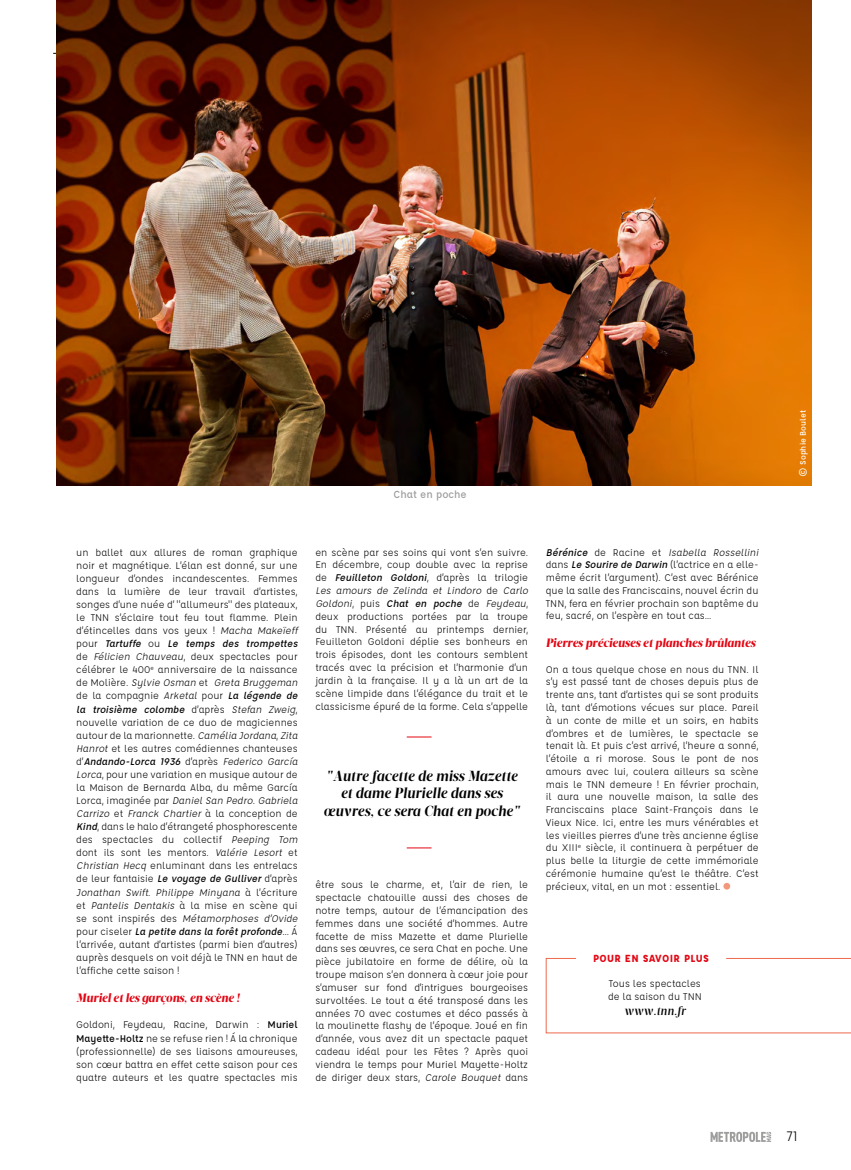
<style>
.page{position:relative;width:851px;height:1170px;background:#fff}
.page>*{position:absolute;margin:0;border:0;box-sizing:border-box;transform-origin:0 0}
.t1{font:italic 700 15px/17.5px "Velino Display";color:#000;text-align:center}
.t2{font:15px "Affogato";color:#000}
.t3{font:italic 900 12.5px "Velino Display";letter-spacing:-.01em;color:#e30613}
.t4{font:italic 500 12.5px "Velino Display";color:#000}
.t5{font:700 11.25px "Affogato";letter-spacing:.03em;color:#e30613}
.t6{font:500 11.25px "Affogato";color:#9d9d9c}
.t7{font:10.62px/13px "Affogato";color:#000}
.t8{font:500 8.75px "Affogato";color:#fff}
.s1{font-style:italic}
.s2{font-weight:500;font-style:italic}
.s3{font-weight:500}
</style>
<div class="page">
<svg style="left:710px;top:1131px;width:61px;height:10px"></svg>
<hr style="left:53px;top:53px;width:744px;height:1px;background:#000">
<div style="left:723px;top:882px;width:7px;height:7px;background:#f3997b;border-radius:50%"></div>
<svg style="left:545px;top:958px;width:305px;height:75px"></svg>
<svg style="left:406px;top:847px;width:25px;height:1px"></svg>
<svg style="left:406px;top:736px;width:25px;height:1px"></svg>
<img style="left:57px;top:0;width:754px;height:485px">
<p class="t6" style="left:393px;top:487px;width:75px">Chat en poche</p>
<p class="t7" style="left:76px;top:545px;width:225px">un ballet aux allures de roman graphique noir et magnétique. L’élan est donné, sur une longueur d’ondes incandescentes. Femmes dans la lumière de leur travail d’artistes, songes d’une nuée d’ «allumeurs» des plateaux, le TNN s’éclaire tout feu tout flamme. Plein d’étincelles dans vos yeux ! <span class="s1">Macha Makeïeff </span>p o u r <span class="s2">Tartuffe</span> o u <span class="s2">Le temps des trompettes </span>de <span class="s1">Félicien Chauveau</span>, deux spectacles pour célébrer le 400<sup>e</sup> anniversaire de la naissance d e M o l i è r e . <span class="s1">Sylvie Osman</span> e t <span class="s1">Greta Bruggeman </span>d e l a c o m p ag n i e <span class="s1">Arketal</span> p o u r <span class="s2">La légende de la troisième colombe</span> d ’ a p r è s <span class="s1">Stefan Zweig</span>, nouvelle variation de ce duo de magiciennes autour de la marionnette. <span class="s1">Camélia Jordana</span>, <span class="s1">Zita Hanrot</span> et les autres comédiennes chanteuses d ’ <span class="s2">Andando-Lorca 1936</span> d ’ a p r è s <span class="s1">Federico García Lorca</span>, pour une variation en musique autour de la Maison de Bernarda Alba, du même García Lo rc a, i m ag i n é e p a r <span class="s1">DanielSan Pedro</span>. <span class="s1">Gabriela Carrizo</span> e t <span class="s1">Franck Chartier</span> à l a c o n c e p t i o n d e <span class="s2">Kind</span>, dans le halo d’étrangeté phosphorescente des spectacles du collectif <span class="s1">Peeping Tom </span>dont ils sont les mentors. <span class="s1">Valérie Lesort</span> et <span class="s1">Christian Hecq</span> enluminant dans les entrelacs de leur fantaisie <span class="s2">Le voyage de Gulliver</span> d’après <span class="s1">Jonathan Swift</span>. <span class="s1">Philippe Minyana</span> à l’é c r i t u r e e t <span class="s1">Pantelis Dentakis</span> à la m i s e e n s c è n e q u i s e s o n t i n s p i ré s d e s <span class="s1">Métamorphoses d’Ovide </span>p o u r c i s e l e r <span class="s2">La petite dans la forêtprofonde</span>… Á l’arrivée, autant d’artistes (parmi bien d’autres) auprès desquels on voit déjà le TNN en haut de l’affiche cette saison !</p>
<p class="t3" style="left:76px;top:990px;width:165px">Muriel et les garçons, en scène !</p>
<p class="t7" style="left:76px;top:1018px;width:223px;text-align:justify">Goldoni, Feydeau, Racine, Darwin : <span class="s3">Muriel Mayette-Holtz</span> ne se refuse rien ! Á la chronique (professionnelle) de ses liaisons amoureuses, son cœur battra en effet cette saison pour ces quatre auteurs et les quatre spectacles mis</p>
<p class="t7" style="left:315px;top:545px;width:216px">en scène par ses soins qui vont s’en suivre.<br>En décembre, coup double avec la reprise d e <span class="s2">Feuilleton Goldoni</span>, d ’a p rè s la t r i lo g i e <span class="s1">Les amours de Zelinda et Lindoro</span> d e <span class="s1">Carlo Goldoni</span>, p u i s <span class="s2">Chat en poche</span> d e <span class="s1">Feydeau</span>, deux productions portées par la troupe du TNN. Présenté au printemps dernier, Feuilleton Goldoni déplie ses bonheurs en trois épisodes, dont les contours semblent tracés avec la précision et l’harmonie d’un jardin à la française. Il y a là un art de la scène limpide dans l’élégance du trait et le classicisme épuré de la forme. Cela s’appelle</p>
<h1 class="t1" style="left:323px;top:766px;width:198px">"Autre facette de miss Mazette et dame Plurielle dans ses œuvres, ce sera Chat en poche"</h1>
<p class="t7" style="left:315px;top:878px;width:214px;text-align:justify">être sous le charme, et, l’air de rien, le spectacle chatouille aussi des choses de notre temps, autour de l’émancipation des femmes dans une société d’hommes. Autre facette de miss Mazette et dame Plurielle dans ses œuvres, ce sera Chat en poche. Une pièce jubilatoire en forme de délire, où la troupe maison s’en donnera à cœur joie pour s’amuser sur fond d’intrigues bourgeoises survoltées. Le tout a été transposé dans les années 70 avec costumes et déco passés à la moulinette flashy de l’époque. Joué en fin d’année, vous avez dit un spectacle paquet cadeau idéal pour les Fêtes ? Après quoi viendra le temps pour Muriel Mayette-Holtz de diriger deux stars, <span class="s1">Carole Bouquet</span> dans</p>
<p class="t7" style="left:545px;top:545px;width:216px"><span class="s2">Bérénice</span> d e R a c i n e e t <span class="s1">Isabella Rossellini </span>dans <span class="s2">Le Sourire de Darwin</span> (l’actrice en a elle&shy;même écrit l’argument). C’est avec Bérénice que la salle des Franciscains, nouvel écrin du TNN, fera en février prochain son baptême du feu, sacré, on l’espère en tout cas…</p>
<p class="t3" style="left:545px;top:635px;width:211px">Pierres précieuses et planches brûlantes</p>
<p class="t7" style="left:545px;top:662px;width:214px;text-align:justify">On a tous quelque chose en nous du TNN. Il s’y est passé tant de choses depuis plus de trente ans, tant d’artistes qui se sont produits là, tant d’émotions vécues sur place. Pareil à un conte de mille et un soirs, en habits d’ombres et de lumières, le spectacle se tenait là. Et puis c’est arrivé, l’heure a sonné, l’étoile a ri morose. Sous le pont de nos amours avec lui, coulera ailleurs sa scène mais le TNN demeure ! En février prochain, il aura une nouvelle maison, la salle des Franciscains place Saint-François dans le Vieux Nice. Ici, entre les murs vénérables et les vieilles pierres d’une très ancienne église du XIII<sup>e</sup> siècle, il continuera à perpétuer de plus belle la liturgie de cette immémoriale cérémonie humaine qu’est le théâtre. C’est précieux, vital, en un mot : essentiel.</p>
<p class="t5" style="left:593px;top:951px;width:118px">POUR EN SAVOIR PLUS</p>
<p class="t7" style="left:608px;top:977px;width:95px">Tous les spectacles de la saison du TNN</p>
<p class="t4" style="left:624px;top:1003px;width:63px">www.tnn.fr</p>
<p class="t8" style="left:797px;top:477px;width:68px;rotate:-90deg">© Sophie Boulet</p>
<h1 class="t2" style="left:786px;top:1126px;width:13px">71</h1>
</div>
